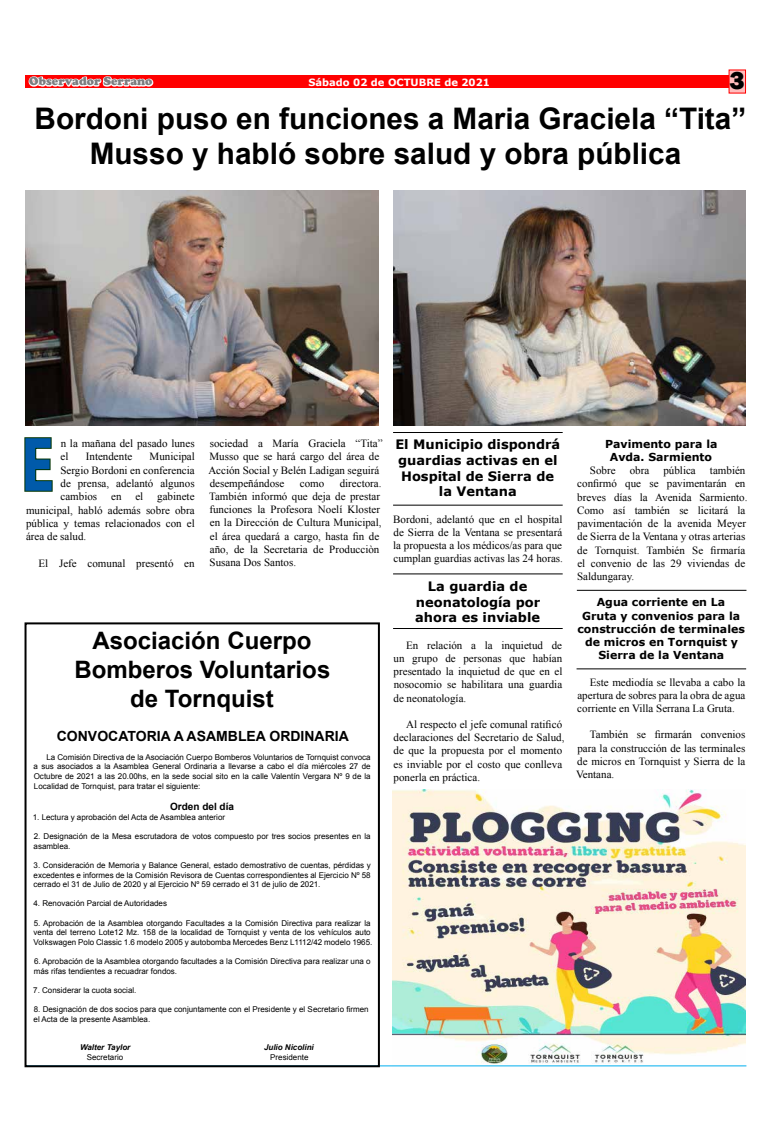
<style>
.page{position:relative;width:772px;height:1140px;background:#fff}
.page>*{position:absolute;margin:0;border:0;box-sizing:border-box;transform-origin:0 0}
.t1{font:700 75px "Ebrima";color:#005aaa;scale:.83 1}
.t2{font:700 29.7px/35.6px "Arial";color:#000;text-align:center}
.t3{font:800 25.7px "Franklin Gothic";color:#000}
.t4{font:700 24px/28.8px "Arial";color:#000;text-align:center}
.t5{font:700 14px "Arial";color:#000}
.t6{font:700 13px/15.6px "Verdana";color:#000;text-align:center}
.t7{font:900 12px "Cooper";color:#7c7d80}
.t8{font:11px/13.2px "Times New Roman";color:#000;text-align:justify}
.t9{font:700 11px/13.2px "Verdana";color:#000;text-align:center}
.t10{font:700 10px "Verdana";color:#fff}
.t11{font:700 10px "Arial";color:#000}
.t12{font:8px/9.6px "Arial";color:#000}
.t13{font:italic 700 8px "Arial";color:#000}
</style>
<div class="page">
<div style="left:25px;top:75px;width:720px;height:13px;background:#f00"></div>
<svg style="left:28px;top:76px;width:126px;height:11px"></svg>
<div style="left:728px;top:69px;width:17px;height:25px;background:#ffbdbd"></div>
<img style="left:392px;top:789px;width:353px;height:278px">
<hr style="left:26px;top:1065px;width:720px;height:1px;background:#00aeef">
<div style="left:24px;top:622px;width:355px;height:445px;border:2px solid #000"></div>
<svg style="left:24px;top:437px;width:29px;height:55px"></svg>
<img style="left:26px;top:190px;width:352px;height:236px">
<img style="left:393px;top:190px;width:352px;height:235px">
<hr style="left:576px;top:590px;width:170px;height:1px;background:#000">
<hr style="left:576px;top:668px;width:169px;height:1px;background:#000">
<hr style="left:393px;top:432px;width:169px;height:1px;background:#000">
<hr style="left:393px;top:505px;width:169px;height:1px;background:#000">
<hr style="left:393px;top:573px;width:169px;height:1px;background:#000">
<hr style="left:393px;top:628px;width:169px;height:1px;background:#000">
<p class="t7" style="left:29px;top:74px;width:125px">Observador Serrano</p>
<p class="t10" style="left:308px;top:75px;width:183px">Sábado 02 de OCTUBRE de 2021</p>
<h3 class="t3" style="left:729px;top:64px;width:17px">3</h3>
<h2 class="t2" style="left:35px;top:101px;width:712px">Bordoni puso en funciones a Maria Graciela “Tita”<br>Musso y habló sobre salud y obra pública</h2>
<h1 class="t1" style="left:20px;top:408px;width:42px">E</h1>
<p class="t8" style="left:61px;top:437px;width:135px">n la mañana del pasado lunes el</p>
<p class="t8" style="left:60px;top:450px;width:136px;text-indent:89px">Municipal Sergio Bordoni en conferencia de prensa, adelantó algunos</p>
<p class="t8" style="left:86px;top:450px;width:48px">Intendente</p>
<p class="t8" style="left:26px;top:489px;width:170px;text-indent:131px">gabinete municipal, habló además sobre obra pública y temas relacionados con el área de salud.</p>
<p class="t8" style="left:39px;top:556px;width:157px">El Jefe comunal presentó en</p>
<p class="t8" style="left:60px;top:489px;width:38px">cambios</p>
<p class="t8" style="left:111px;top:489px;width:12px">en</p>
<p class="t8" style="left:135px;top:489px;width:9px">el</p>
<p class="t8" style="left:208px;top:437px;width:176px;text-align:left">sociedad a María Graciela “Tita”<br>Musso que se hará cargo del área de<br>Acción Social y Belén Ladigan seguirá desempeñándose</p>
<p class="t8" style="left:209px;top:476px;width:174px;text-align:left;text-indent:130px">directora.<br>También informó que deja de prestar funciones la Profesora Noelí Kloster en la Dirección de Cultura Municipal, el área quedará a cargo, hasta fin de año, de la Secretaria de Producciòn<br>Susana Dos Santos.</p>
<p class="t8" style="left:299px;top:476px;width:26px">como</p>
<h3 class="t4" style="left:74px;top:627px;width:257px">Asociación Cuerpo<br>Bomberos Voluntarios de Tornquist</h3>
<p class="t5" style="left:57px;top:726px;width:293px">CONVOCATORIA A ASAMBLEA ORDINARIA</p>
<p class="t12" style="left:34px;top:752px;width:338px;text-align:justify;text-indent:13px">La Comisión Directiva de la Asociación Cuerpo Bomberos Voluntarios de Tornquist convoca a sus asociados a la Asamblea General Ordinaria a llevarse a cabo el día miércoles 27 de Octubre de 2021 a las 20.00hs, en la sede social sito en la calle Valentín Vergara Nº 9 de la Localidad de Tornquist, para tratar el siguiente:</p>
<p class="t11" style="left:170px;top:800px;width:65px">Orden del día</p>
<p class="t12" style="left:33px;top:812px;width:194px">1. Lectura y aprobación del Acta de Asamblea anterior</p>
<p class="t12" style="left:34px;top:831px;width:338px">2. Designación de la Mesa escrutadora de votos compuesto por tres socios presentes en la asamblea.</p>
<p class="t12" style="left:33px;top:860px;width:338px;text-align:justify">3. Consideración de Memoria y Balance General, estado demostrativo de cuentas, pérdidas y excedentes e informes de la Comisión Revisora de Cuentas correspondientes al Ejercicio Nº 58 cerrado el 31 de Julio de 2020 y al Ejercicio Nº 59 cerrado el 31 de julio de 2021.</p>
<p class="t12" style="left:33px;top:898px;width:135px">4. Renovación Parcial de Autoridades</p>
<p class="t12" style="left:34px;top:918px;width:340px">5. Aprobación de la Asamblea otorgando Facultades a la Comisión Directiva para realizar la venta del terreno Lote12 Mz. 158 de la localidad de Tornquist y venta de los vehículos auto<br>Volkswagen Polo Classic 1.6 modelo 2005 y autobomba Mercedes Benz L1112/42 modelo 1965.</p>
<p class="t12" style="left:34px;top:956px;width:338px">6. Aprobación de la Asamblea otorgando facultades a la Comisión Directiva para realizar una o más rifas tendientes a recuadrar fondos.</p>
<p class="t12" style="left:33px;top:985px;width:105px">7. Considerar la cuota social.</p>
<p class="t12" style="left:34px;top:1004px;width:336px">8. Designación de dos socios para que conjuntamente con el Presidente y el Secretario firmen el Acta de la presente Asamblea.</p>
<p class="t13" style="left:80px;top:1042px;width:52px">Walter Taylor</p>
<p class="t13" style="left:264px;top:1042px;width:51px">Julio Nicolini</p>
<p class="t12" style="left:87px;top:1052px;width:38px">Secretario</p>
<p class="t12" style="left:270px;top:1052px;width:40px">Presidente</p>
<p class="t6" style="left:395px;top:437px;width:166px">El Municipio dispondrá guardias activas en el<br>Hospital de Sierra de la Ventana</p>
<p class="t8" style="left:393px;top:512px;width:171px">Bordoni, adelantó que en el hospital de Sierra de la Ventana se presentará la propuesta a los médicos/as para que cumplan guardias activas las 24 horas.</p>
<p class="t6" style="left:415px;top:578px;width:126px">La guardia de neonatología por ahora es inviable</p>
<p class="t8" style="left:393px;top:638px;width:170px;text-indent:13px">En relación a la inquietud de un grupo de personas que habían presentado la inquietud de que en el nosocomio se habilitara una guardia de neonatología.</p>
<p class="t8" style="left:393px;top:717px;width:172px;text-align:left;text-indent:13px">Al respecto el jefe comunal ratificó declaraciones del Secretario de Salud, de que la propuesta por el momento es inviable por el costo que conlleva ponerla en práctica.</p>
<p class="t9" style="left:604px;top:437px;width:114px">Pavimento para la<br>Avda. Sarmiento</p>
<p class="t8" style="left:589px;top:464px;width:27px">Sobre</p>
<p class="t8" style="left:629px;top:464px;width:21px">obra</p>
<p class="t8" style="left:663px;top:464px;width:34px">pública</p>
<p class="t8" style="left:576px;top:464px;width:172px;text-align:left;text-indent:133px">también confirmó que se pavimentarán en breves días la Avenida Sarmiento.<br>Como así también se licitará la pavimentación de la avenida Meyer de Sierra de la Ventana y otras arterias de Tornquist. También Se firmaría el convenio de las 29 viviendas de<br>Saldungaray.</p>
<p class="t9" style="left:577px;top:595px;width:169px">Agua corriente en La<br>Gruta y convenios para la construcción de terminales de micros en Tornquist y<br>Sierra de la Ventana</p>
<p class="t8" style="left:577px;top:675px;width:169px;text-indent:13px">Este mediodía se llevaba a cabo la apertura de sobres para la obra de agua corriente en Villa Serrana La Gruta.</p>
<p class="t8" style="left:575px;top:728px;width:171px;text-indent:14px">También se firmarán convenios para la construcción de las terminales de micros en Tornquist y Sierra de la Ventana.</p>
</div>
